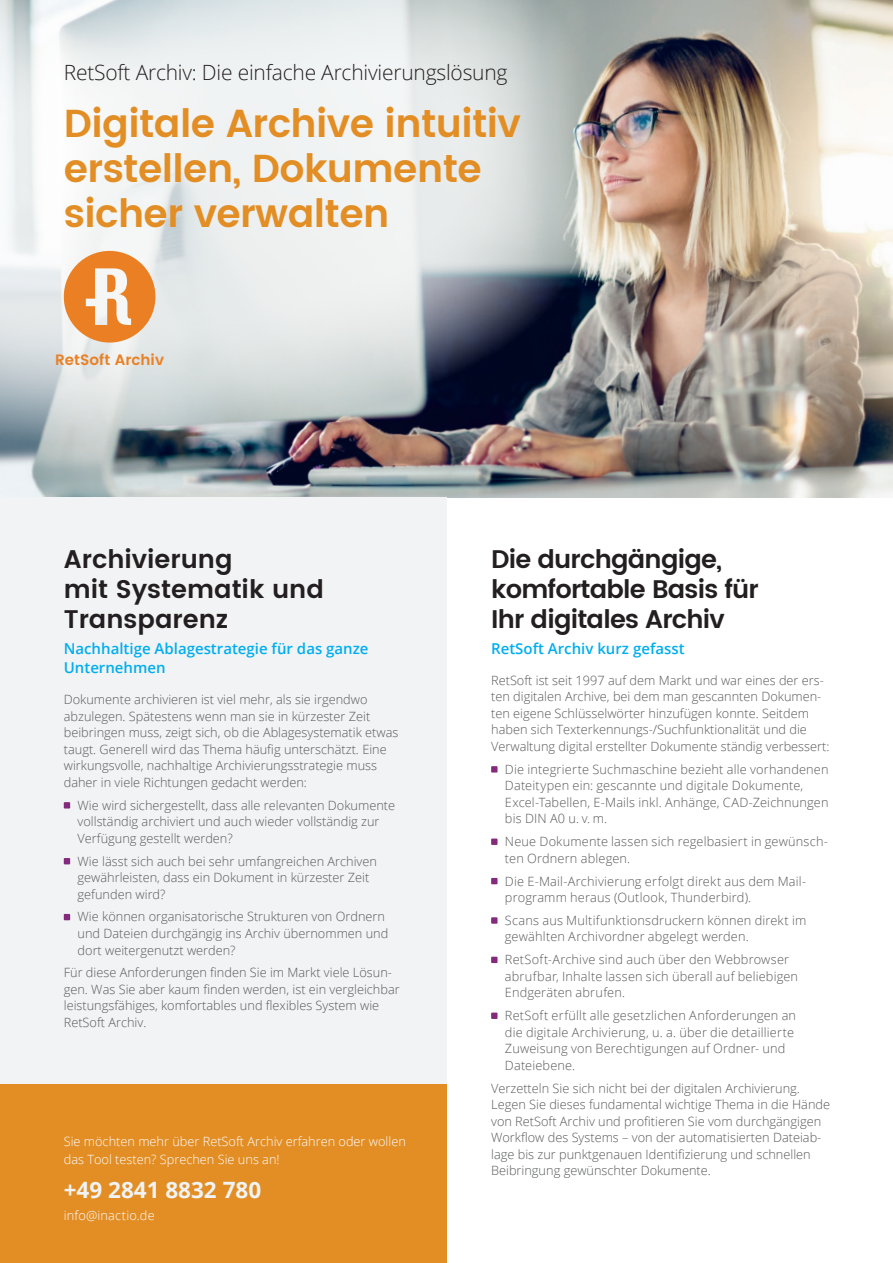
<style>
.page{position:relative;width:893px;height:1263px;background:#fff}
.page>*{position:absolute;margin:0;border:0;box-sizing:border-box;transform-origin:0 0}
.t1{font:600 39px/45px "Poppins";letter-spacing:-.015em;color:#e28e25}
.t2{font:600 25.5px/30px "Poppins";letter-spacing:-.03em;color:#231f20}
.t3{font:600 25.5px/30px "Poppins";color:#231f20}
.t4{font:700 22.5px "Open Sans";color:#f2f3f4}
.t5{font:300 21px "Open Sans";letter-spacing:-.01em;color:#231f20}
.t6{font:600 15px/19.5px "Open Sans";color:#00aeef}
.t7{font:600 15px "Poppins";letter-spacing:.005em;color:#ea8023}
.t8{font:300 12.75px/16.5px "Open Sans";color:#57585a}
.t9{font:300 12.75px/18px "Open Sans";color:#fff}
</style>
<div class="page">
<img style="left:0;top:0;width:893px;height:497px">
<svg style="left:0;top:0;width:589px;height:443px"></svg>
<div style="left:0;top:497px;width:446px;height:587px;background:#f2f3f4"></div>
<div style="left:0;top:1084px;width:446px;height:179px;background:#e28e25"></div>
<svg style="left:491px;top:766px;width:6px;height:6px"></svg>
<div style="left:491px;top:838px;width:6px;height:7px;background:#832a7c"></div>
<svg style="left:491px;top:878px;width:6px;height:6px"></svg>
<div style="left:491px;top:917px;width:6px;height:7px;background:#832a7c"></div>
<svg style="left:491px;top:957px;width:6px;height:6px"></svg>
<div style="left:491px;top:1012px;width:6px;height:7px;background:#832a7c"></div>
<svg style="left:64px;top:802px;width:6px;height:6px"></svg>
<svg style="left:64px;top:858px;width:6px;height:6px"></svg>
<svg style="left:64px;top:914px;width:6px;height:6px"></svg>
<svg style="left:64px;top:251px;width:91px;height:92px"></svg>
<h3 class="t5" style="left:64px;top:58px;width:445px">RetSoft Archiv: Die einfache Archivierungslösung</h3>
<h1 class="t1" style="left:64px;top:103px;width:459px">Digitale Archive intuitiv erstellen, Dokumente sicher verwalten</h1>
<p class="t7" style="left:55px;top:348px;width:110px">RetSoft Archiv</p>
<h2 class="t3" style="left:64px;top:545px;width:262px">Archivierung<br>mit Systematik und<br>Transparenz</h2>
<p class="t6" style="left:64px;top:638px;width:306px">Nachhaltige Ablagestrategie für das ganze<br>Unternehmen</p>
<p class="t8" style="left:64px;top:691px;width:336px">Dokumente archivieren ist viel mehr, als sie irgendwo abzulegen. Spätestens wenn man sie in kürzester Zeit beibringen muss, zeigt sich, ob die Ablagesystematik etwas taugt. Generell wird das Thema häufig unterschätzt. Eine wirkungsvolle, nachhaltige Archivierungsstrategie muss daher in viele Richtungen gedacht werden:</p>
<p class="t8" style="left:78px;top:796px;width:319px">Wie wird sichergestellt, dass alle relevanten Dokumente vollständig archiviert und auch wieder vollständig zur<br>Verfügung gestellt werden?</p>
<p class="t8" style="left:78px;top:852px;width:301px">Wie lässt sich auch bei sehr umfangreichen Archiven gewährleisten, dass ein Dokument in kürzester Zeit gefunden wird?</p>
<p class="t8" style="left:78px;top:908px;width:312px">Wie können organisatorische Strukturen von Ordnern und Dateien durchgängig ins Archiv übernommen und dort weitergenutzt werden?</p>
<p class="t8" style="left:64px;top:964px;width:337px">Für diese Anforderungen finden Sie im Markt viele Lösun&shy;gen. Was Sie aber kaum finden werden, ist ein vergleichbar leistungsfähiges, komfortables und flexibles System wie RetSoft Archiv.</p>
<p class="t9" style="left:64px;top:1132px;width:344px">Sie möchten mehr über RetSoft Archiv erfahren oder wollen das Tool testen? Sprechen Sie uns an!</p>
<h3 class="t4" style="left:64px;top:1174px;width:199px">+49 2841 8832 780</h3>
<p class="t9" style="left:64px;top:1206px;width:92px">info@inactio.de</p>
<h2 class="t2" style="left:491px;top:545px;width:269px">Die durchgängige, komfortable Basis für<br>Ihr digitales Archiv</h2>
<p class="t6" style="left:491px;top:638px;width:195px">RetSoft Archiv kurz gefasst</p>
<p class="t8" style="left:491px;top:672px;width:340px">RetSoft ist seit 1997 auf dem Markt und war eines der ers&shy;ten digitalen Archive, bei dem man gescannten Dokumen&shy;ten eigene Schlüsselwörter hinzufügen konnte. Seitdem haben sich Texterkennungs-/Suchfunktionalität und die Verwaltung digital erstellter Dokumente ständig verbessert:</p>
<p class="t8" style="left:505px;top:760px;width:325px">Die integrierte Suchmaschine bezieht alle vorhandenen Dateitypen ein: gescannte und digitale Dokumente, Excel-Tabellen, E-Mails inkl. Anhänge, CAD-Zeichnungen bis DIN A0 u. v. m.</p>
<p class="t8" style="left:505px;top:833px;width:324px">Neue Dokumente lassen sich regelbasiert in gewünsch&shy;ten Ordnern ablegen.</p>
<p class="t8" style="left:505px;top:872px;width:302px">Die E-Mail-Archivierung erfolgt direkt aus dem Mail&shy;programm heraus (Outlook, Thunderbird).</p>
<p class="t8" style="left:505px;top:912px;width:303px">Scans aus Multifunktionsdruckern können direkt im gewählten Archivordner abgelegt werden.</p>
<p class="t8" style="left:505px;top:951px;width:295px">RetSoft-Archive sind auch über den Webbrowser abrufbar, Inhalte lassen sich überall auf beliebigen<br>Endgeräten abrufen.</p>
<p class="t8" style="left:505px;top:1007px;width:293px">RetSoft erfüllt alle gesetzlichen Anforderungen an die digitale Archivierung, u. a. über die detaillierte Zuweisung von Berechtigungen auf Ordner- und Dateiebene.</p>
<p class="t8" style="left:491px;top:1079px;width:340px">Verzetteln Sie sich nicht bei der digitalen Archivierung.<br>Legen Sie dieses fundamental wichtige Thema in die Hände von RetSoft Archiv und profitieren Sie vom durchgängigen Workflow des Systems – von der automatisierten Dateiab&shy;lage bis zur punktgenauen Identifizierung und schnellen Beibringung gewünschter Dokumente.</p>
</div>
